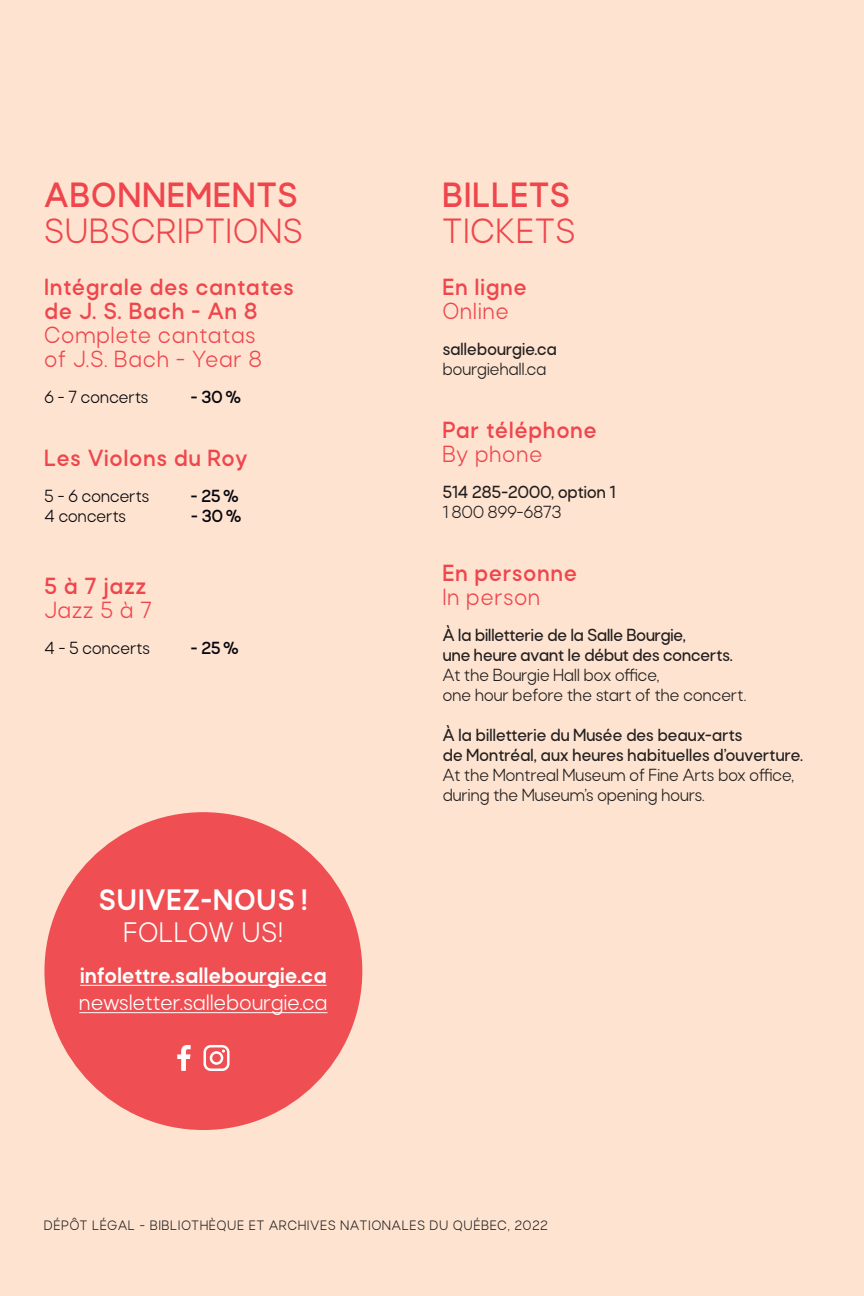
<style>
.page{position:relative;width:864px;height:1296px;background:#fee4d0}
.page>*{position:absolute;margin:0;border:0;box-sizing:border-box;transform-origin:0 0}
.t1{font:36px "Rota";letter-spacing:.05em;color:#ef464d}
.t2{font:700 36px "Rota";letter-spacing:.05em;color:#ef464d}
.t3{font:800 30.4px "Rota";letter-spacing:.05em;color:#fff}
.t4{font:29px "Rota";letter-spacing:.05em;color:#fff}
.t5{font:700 24px/24px "Rota";letter-spacing:.05em;color:#ef464d}
.t6{font:24px/24px "Rota";letter-spacing:.05em;color:#ef464d}
.t7{font:800 22.8px "Rota";letter-spacing:.02em;color:#fff}
.t8{font:22.8px "Rota";letter-spacing:.02em;color:#fff}
.t9{font:600 18px/20px "Rota";letter-spacing:.005em;color:#231f20}
.t10{font:18px/20px "Rota";letter-spacing:.01em;color:#231f20}
.t11{font:18px "Rota";letter-spacing:.01em;color:#08060e}
.t12{font:700 18px "Rota";letter-spacing:.005em;color:#08060e}
.t13{font:14px "Rota";letter-spacing:.08em;color:#231f20}
</style>
<div class="page">
<div style="left:44px;top:812px;width:318px;height:318px;background:#ef4f52;border-radius:50%"></div>
<hr style="left:80px;top:985px;width:247px;height:1px;background:#fff">
<hr style="left:79px;top:1012px;width:248px;height:1px;background:#fff">
<svg style="left:177px;top:1045px;width:14px;height:26px"></svg>
<svg style="left:204px;top:1045px;width:26px;height:26px"></svg>
<h1 class="t2" style="left:44px;top:176px;width:254px">ABONNEMENTS</h1>
<h1 class="t1" style="left:44px;top:212px;width:259px">SUBSCRIPTIONS</h1>
<h3 class="t5" style="left:44px;top:276px;width:251px">Intégrale des cantates de J. S. Bach - An 8</h3>
<h3 class="t6" style="left:44px;top:324px;width:219px">Complete cantatas of J.S. Bach - Year 8</h3>
<p class="t11" style="left:44px;top:387px;width:105px">6 - 7 concerts</p>
<p class="t12" style="left:191px;top:387px;width:52px">- 30%</p>
<h3 class="t5" style="left:44px;top:447px;width:204px">Les Violons du Roy</h3>
<p class="t11" style="left:44px;top:486px;width:106px">5 - 6 concerts</p>
<p class="t12" style="left:191px;top:486px;width:50px">- 25%</p>
<p class="t11" style="left:44px;top:506px;width:83px">4 concerts</p>
<p class="t12" style="left:191px;top:506px;width:52px">- 30%</p>
<h3 class="t5" style="left:44px;top:575px;width:103px">5 à 7 jazz</h3>
<h3 class="t6" style="left:44px;top:599px;width:109px">Jazz 5 à 7</h3>
<p class="t11" style="left:44px;top:638px;width:107px">4 - 5 concerts</p>
<p class="t12" style="left:191px;top:638px;width:50px">- 25%</p>
<h2 class="t3" style="left:99px;top:883px;width:210px">SUIVEZ-NOUS !</h2>
<h3 class="t4" style="left:124px;top:917px;width:161px">FOLLOW US!</h3>
<p class="t7" style="left:80px;top:963px;width:248px">infolettre.sallebourgie.ca</p>
<p class="t8" style="left:79px;top:990px;width:250px">newsletter.sallebourgie.ca</p>
<h1 class="t2" style="left:443px;top:176px;width:128px">BILLETS</h1>
<h1 class="t1" style="left:443px;top:212px;width:134px">TICKETS</h1>
<h3 class="t5" style="left:443px;top:276px;width:85px">En ligne</h3>
<h3 class="t6" style="left:443px;top:300px;width:67px">Online</h3>
<p class="t9" style="left:443px;top:340px;width:116px">sallebourgie.ca</p>
<p class="t10" style="left:443px;top:360px;width:105px">bourgiehall.ca</p>
<h3 class="t5" style="left:443px;top:419px;width:156px">Par téléphone</h3>
<h3 class="t6" style="left:443px;top:443px;width:101px">By phone</h3>
<p class="t9" style="left:443px;top:483px;width:174px">514 285-2000, option 1</p>
<p class="t10" style="left:443px;top:503px;width:120px">1 800 899-6873</p>
<h3 class="t5" style="left:443px;top:562px;width:136px">En personne</h3>
<h3 class="t6" style="left:443px;top:586px;width:99px">In person</h3>
<p class="t9" style="left:443px;top:626px;width:292px">À la billetterie de la Salle Bourgie,<br>une heure avant le début des concerts.</p>
<p class="t10" style="left:443px;top:666px;width:305px">At the Bourgie Hall box office,<br>one hour before the start of the concert.</p>
<p class="t9" style="left:443px;top:726px;width:362px">À la billetterie du Musée des beaux-arts<br>de Montréal, aux heures habituelles d’ouverture.</p>
<p class="t10" style="left:443px;top:766px;width:353px">At the Montreal Museum of Fine Arts box office, during the Museum’s opening hours.</p>
<p class="t13" style="left:44px;top:1217px;width:505px">DÉPÔT LÉGAL - BIBLIOTHÈQUE ET ARCHIVES NATIONALES DU QUÉBEC, 2022</p>
</div>
